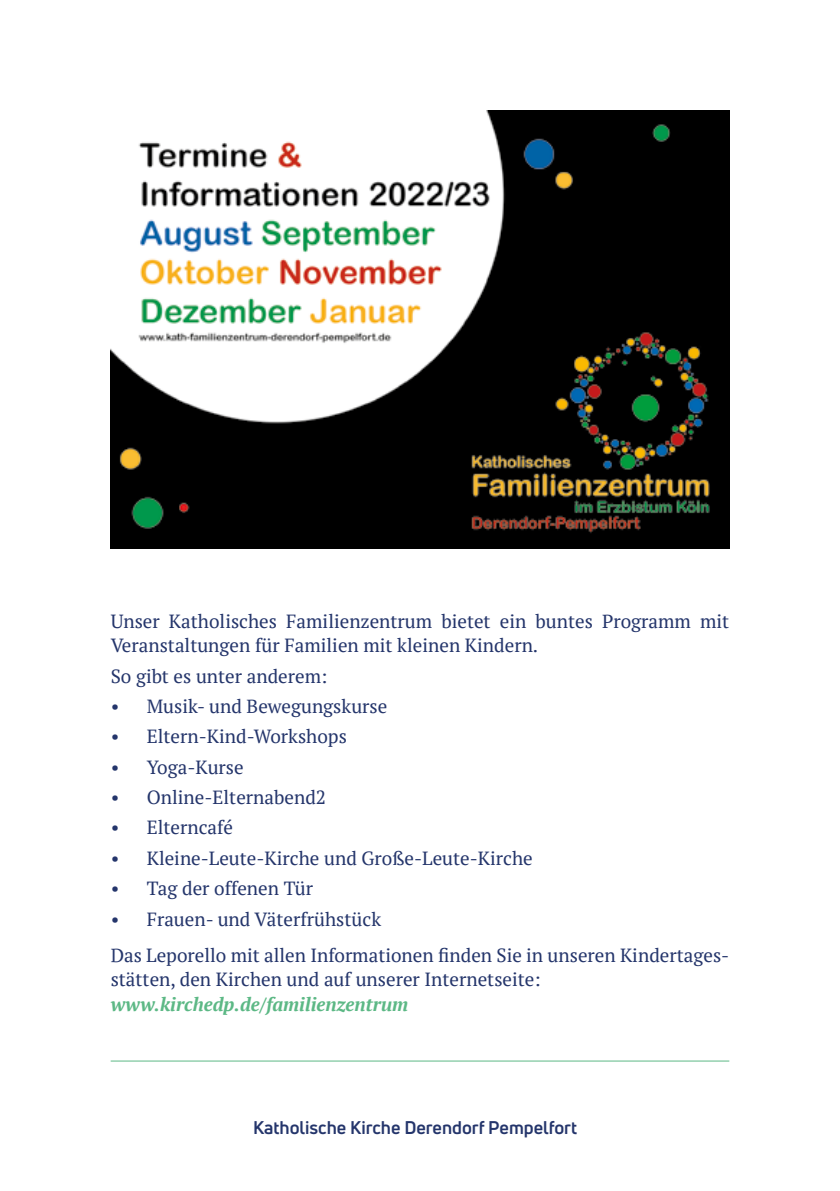
<style>
.page{position:relative;width:840px;height:1191px;background:#fff}
.page>*{position:absolute;margin:0;border:0;box-sizing:border-box;transform-origin:0 0}
.t1{font:19px/24.8px "PT Serif";color:#24356b}
.t2{font:italic 700 19px "PT Serif";color:#5cb885}
.t3{font:700 18px "Uni Neue";color:#24356b}
</style>
<div class="page">
<hr style="left:111px;top:1060px;width:618px;height:1px;background:#5cb885">
<img style="left:111px;top:111px;width:618px;height:437px">
<p class="t1" style="left:111px;top:608px;width:619px">Unser Katholisches Familienzentrum bietet ein buntes Programm mit<br>Veranstaltungen für Familien mit kleinen Kindern.</p>
<p class="t1" style="left:111px;top:663px;width:218px">So gibt es unter anderem:</p>
<p class="t1" style="left:111px;top:693px;width:278px">• Musik- und Bewegungskurse</p>
<p class="t1" style="left:111px;top:724px;width:238px">• Eltern-Kind-Workshops</p>
<p class="t1" style="left:111px;top:754px;width:134px">• Yoga-Kurse</p>
<p class="t1" style="left:111px;top:784px;width:217px">• Online-Elternabend2</p>
<p class="t1" style="left:111px;top:815px;width:124px">• Elterncafé</p>
<p class="t1" style="left:111px;top:845px;width:423px">• Kleine-Leute-Kirche und Große-Leute-Kirche</p>
<p class="t1" style="left:111px;top:876px;width:204px">• Tag der offenen Tür</p>
<p class="t1" style="left:111px;top:900px;width:619px;line-height:36px">• Frauen- und Väterfrühstück<br>Das Leporello mit allen Informationen finden Sie in unseren Kindertages-</p>
<p class="t1" style="left:111px;top:967px;width:431px">stätten, den Kirchen und auf unserer Internetseite:</p>
<p class="t2" style="left:111px;top:991px;width:299px">www.kirchedp.de/familienzentrum</p>
<p class="t3" style="left:253px;top:1116px;width:325px">Katholische Kirche Derendorf Pempelfort</p>
</div>
